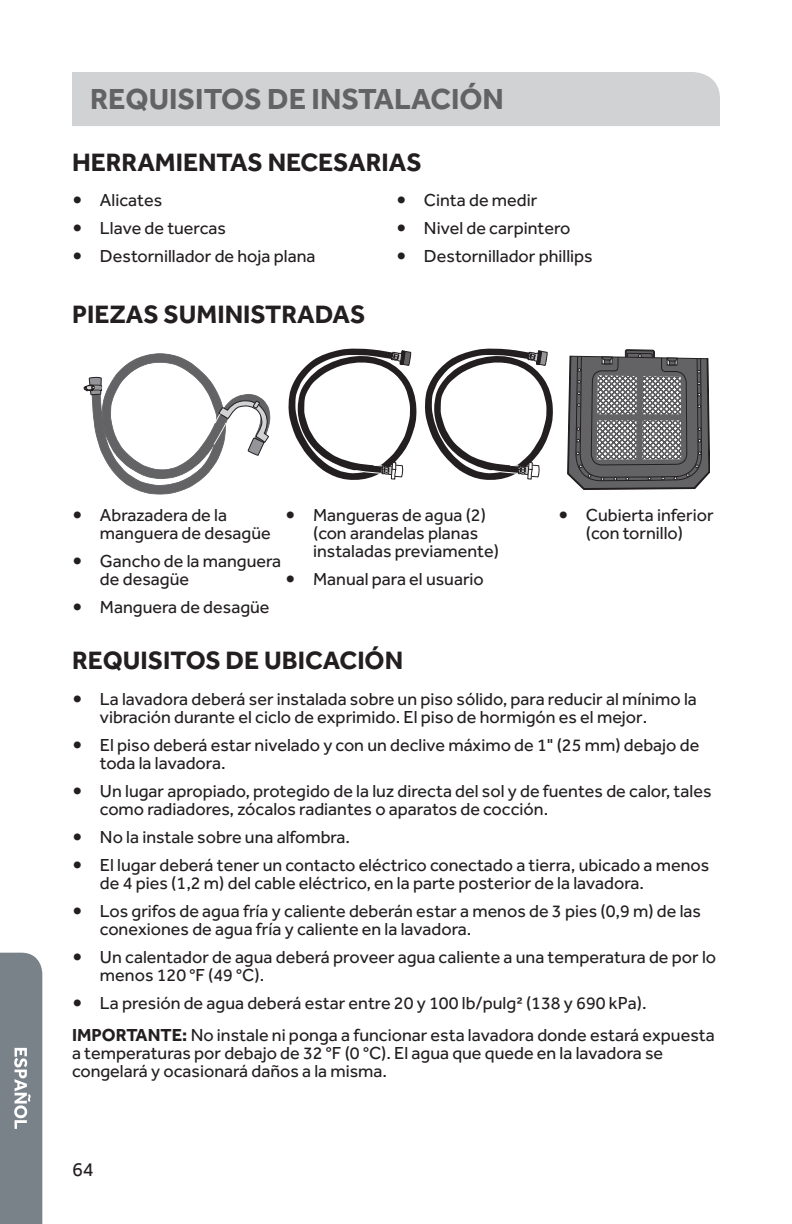
<style>
.page{position:relative;width:792px;height:1224px;background:#fff}
.page>*{position:absolute;margin:0;border:0;box-sizing:border-box;transform-origin:0 0}
.t1{font:700 30px "Effra";color:#636366}
.t2{font:700 26px "Effra";color:#231f20}
.t3{font:20px "Effra";color:#231f20}
.t4{font:18px/18px "Effra";color:#231f20}
.s1{font-weight:700;font-size:24px}
.s2{font-weight:700}
</style>
<div class="page">
<svg style="left:0;top:953px;width:42px;height:271px;background:#80878f"></svg>
<div style="left:72px;top:72px;width:648px;height:54px;background:#d1d2d4"></div>
<svg style="left:84px;top:354px;width:186px;height:140px"></svg>
<svg style="left:289px;top:349px;width:127px;height:131px"></svg>
<svg style="left:425px;top:349px;width:128px;height:131px"></svg>
<svg style="left:567px;top:350px;width:143px;height:140px;background:#737375"></svg>
<div style="left:636px;top:375px;width:7px;height:86px;background:#636366"></div>
<div style="left:595px;top:414px;width:87px;height:6px;background:#636366"></div>
<h1 class="t1" style="left:90px;top:81px;width:415px">REQUISITOS DE INSTALACIÓN</h1>
<h2 class="t2" style="left:72px;top:147px;width:351px">HERRAMIENTAS NECESARIAS</h2>
<p class="t4" style="left:72px;top:190px;width:92px"><span class="s1">•</span> Alicates</p>
<p class="t4" style="left:72px;top:218px;width:156px"><span class="s1">•</span> Llave de tuercas</p>
<p class="t4" style="left:72px;top:246px;width:245px"><span class="s1">•</span> Destornillador de hoja plana</p>
<p class="t4" style="left:396px;top:190px;width:143px"><span class="s1">•</span> Cinta de medir</p>
<p class="t4" style="left:396px;top:218px;width:176px"><span class="s1">•</span> Nivel de carpintero</p>
<p class="t4" style="left:396px;top:246px;width:198px"><span class="s1">•</span> Destornillador phillips</p>
<h2 class="t2" style="left:72px;top:298px;width:295px">PIEZAS SUMINISTRADAS</h2>
<p class="t4" style="left:313px;top:506px;width:187px;text-indent:-28px"><span class="s1">•</span> Mangueras de agua (2) (con arandelas planas instaladas previamente)</p>
<p class="t4" style="left:285px;top:570px;width:200px"><span class="s1">•</span> Manual para el usuario</p>
<p class="t4" style="left:100px;top:506px;width:172px;text-indent:-28px"><span class="s1">•</span> Abrazadera de la manguera de desagüe</p>
<p class="t4" style="left:100px;top:552px;width:183px;text-indent:-28px"><span class="s1">•</span> Gancho de la manguera de desagüe</p>
<p class="t4" style="left:72px;top:598px;width:199px"><span class="s1">•</span> Manguera de desagüe</p>
<p class="t4" style="left:558px;top:506px;width:157px;text-align:center"><span class="s1">•</span> Cubierta inferior (con tornillo)</p>
<h2 class="t2" style="left:72px;top:644px;width:333px">REQUISITOS DE UBICACIÓN</h2>
<p class="t4" style="left:100px;top:689px;width:598px;text-indent:-28px"><span class="s1">•</span> La lavadora deberá ser instalada sobre un piso sólido, para reducir al mínimo la vibración durante el ciclo de exprimido. El piso de hormigón es el mejor.</p>
<p class="t4" style="left:100px;top:735px;width:601px;text-indent:-28px"><span class="s1">•</span> El piso deberá estar nivelado y con un declive máximo de 1" (25 mm) debajo de toda la lavadora.</p>
<p class="t4" style="left:100px;top:781px;width:613px;text-indent:-28px"><span class="s1">•</span> Un lugar apropiado, protegido de la luz directa del sol y de fuentes de calor, tales como radiadores, zócalos radiantes o aparatos de cocción.</p>
<p class="t4" style="left:72px;top:827px;width:280px"><span class="s1">•</span> No la instale sobre una alfombra.</p>
<p class="t4" style="left:100px;top:855px;width:611px;text-indent:-28px"><span class="s1">•</span> El lugar deberá tener un contacto eléctrico conectado a tierra, ubicado a menos de 4 pies (1,2 m) del cable eléctrico, en la parte posterior de la lavadora.</p>
<p class="t4" style="left:100px;top:901px;width:603px;text-indent:-28px"><span class="s1">•</span> Los grifos de agua fría y caliente deberán estar a menos de 3 pies (0,9 m) de las conexiones de agua fría y caliente en la lavadora.</p>
<p class="t4" style="left:100px;top:947px;width:618px;text-indent:-28px"><span class="s1">•</span> Un calentador de agua deberá proveer agua caliente a una temperatura de por lo menos 120 °F (49 °C).</p>
<p class="t4" style="left:72px;top:986px;width:644px;line-height:32px"><span class="s1">•</span> La presión de agua deberá estar entre 20 y 100 lb/pulg² (138 y 690 kPa).<br><span class="s2">IMPORTANTE:</span> No instale ni ponga a funcionar esta lavadora donde estará expuesta</p>
<p class="t4" style="left:72px;top:1043px;width:593px">a temperaturas por debajo de 32 °F (0 °C). El agua que quede en la lavadora se congelará y ocasionará daños a la misma.</p>
<p class="t3" style="left:72px;top:1157px;width:23px">64</p>
</div>
